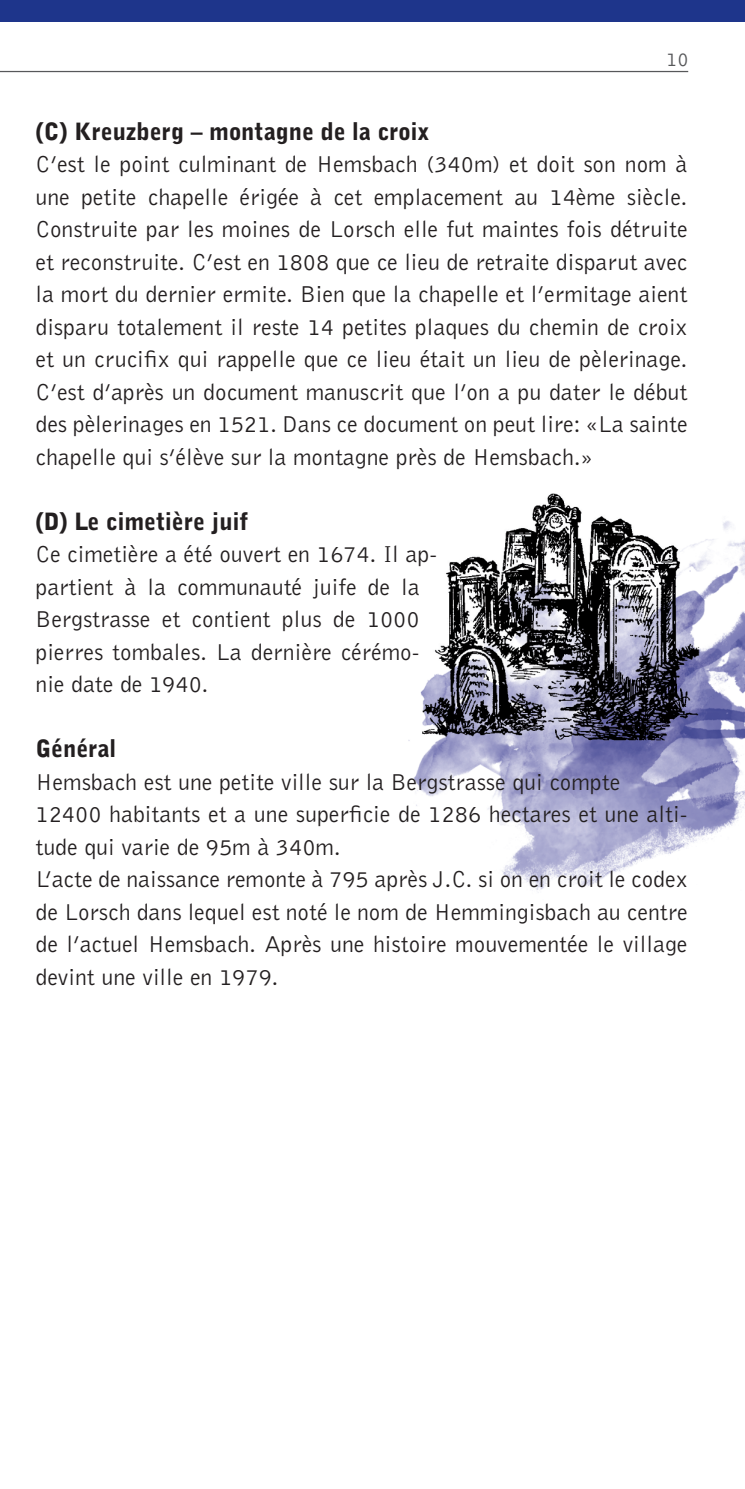
<style>
.page{position:relative;width:745px;height:1489px;background:#fff}
.page>*{position:absolute;margin:0;border:0;box-sizing:border-box;transform-origin:0 0}
.t1{font:23.75px/32.5px "Bell Gothic BT";color:#231f20}
.t2{font:900 23.75px "Bell Gothic BT";color:#231f20}
.t3{font:20px "Bell Gothic BT";color:#57585a}
</style>
<div class="page">
<img style="left:0;top:21px;width:744px;height:872px">
<div style="left:0;top:0;width:744px;height:21px;background:#1e358b"></div>
<hr style="left:0;top:71px;width:687px;height:1px;background:#57585a">
<p class="t3" style="left:666px;top:47px;width:24px">10</p>
<p class="t2" style="left:35px;top:116px;width:395px">(C) Kreuzberg – montagne de la croix</p>
<p class="t1" style="left:35px;top:147px;width:653px;text-align:justify">C’est le point culminant de Hemsbach (340m) et doit son nom à une petite chapelle érigée à cet emplacement au 14ème siècle.<br>Construite par les moines de Lorsch elle fut maintes fois détruite et reconstruite. C’est en 1808 que ce lieu de retraite disparut avec la mort du dernier ermite. Bien que la chapelle et l’ermitage aient disparu totalement il reste 14 petites plaques du chemin de croix et un crucifix qui rappelle que ce lieu était un lieu de pèlerinage.<br>C’est d’après un document manuscrit que l’on a pu dater le début des pèlerinages en 1521. Dans ce document on peut lire: «La sainte chapelle qui s’élève sur la montagne près de Hemsbach.»</p>
<p class="t2" style="left:35px;top:506px;width:214px">(D) Le cimetière juif</p>
<p class="t1" style="left:35px;top:537px;width:403px">Ce cimetière a été ouvert en 1674. Il ap&shy;partient à la communauté juife de la Bergstrasse et contient plus de 1000 pierres tombales. La dernière cérémo&shy;nie date de 1940.</p>
<p class="t2" style="left:35px;top:733px;width:82px">Général</p>
<p class="t1" style="left:35px;top:765px;width:653px">Hemsbach est une petite ville sur la Bergstrasse qui compte 12400 habitants et a une superficie de 1286 hectares et une alti&shy;tude qui varie de 95m à 340m.<br>L’acte de naissance remonte à 795 après J.C. si on en croit le codex de Lorsch dans lequel est noté le nom de Hemmingisbach au centre de l’actuel Hemsbach. Après une histoire mouvementée le village devint une ville en 1979.</p>
</div>
